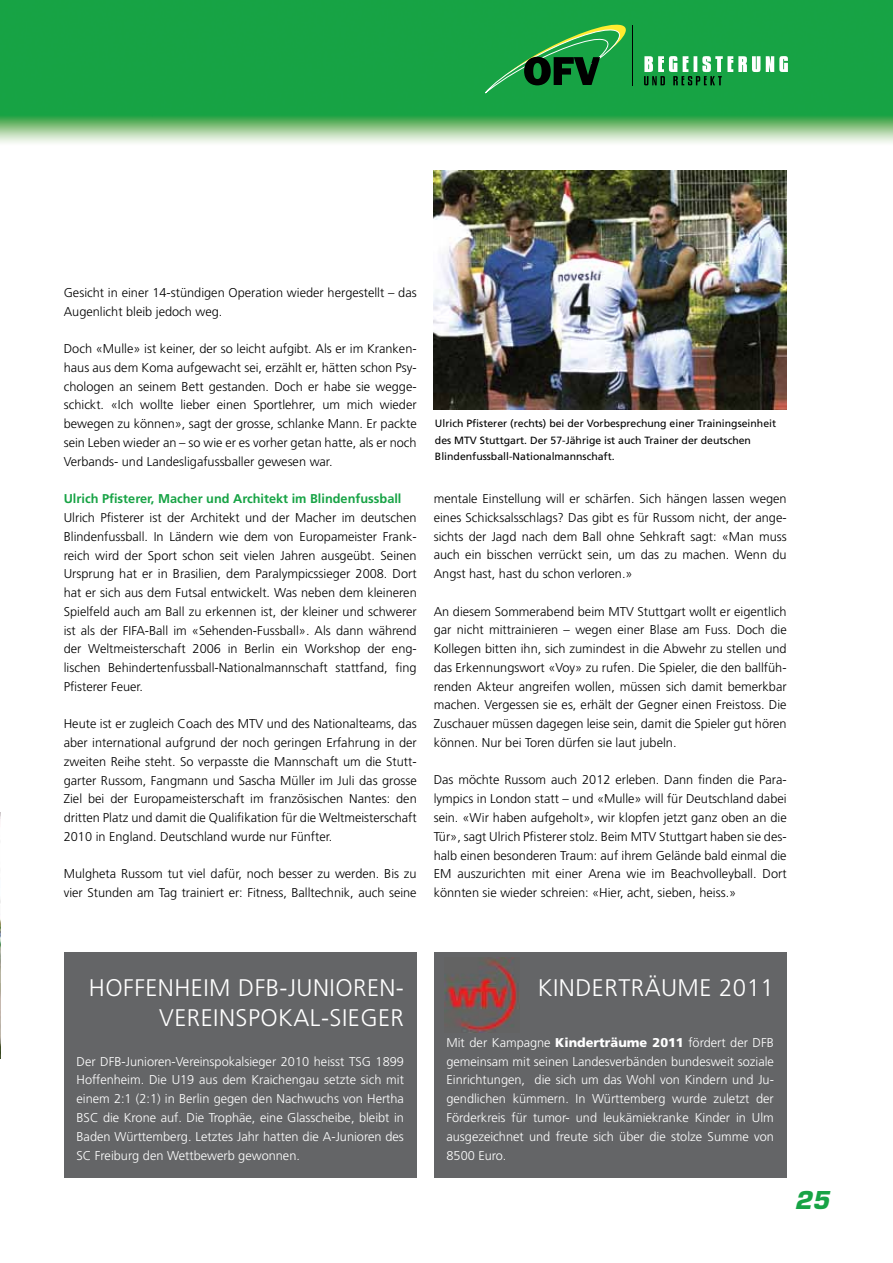
<style>
.page{position:relative;width:893px;height:1263px;background:#fff}
.page>*{position:absolute;margin:0;border:0;box-sizing:border-box;transform-origin:0 0}
.t1{font:300 24px "Frutiger CE";letter-spacing:.02em;color:#fff}
.t2{font:italic 700 24px "Eurostile";color:#17a345}
.t3{font:300 12.75px/18.8px "Frutiger CE";color:#000;text-align:justify}
.t4{font:300 12.75px/18.8px "Frutiger CE";color:#fff;text-align:justify}
.t5{font:700 12.75px "Frutiger CE";color:#17a345}
.t6{font:10.5px/16.5px "Frutiger CE";color:#000}
.s1{font-weight:900}
</style>
<div class="page">
<img style="left:0;top:0;width:893px;height:143px">
<svg style="left:482px;top:22px;width:151px;height:74px;background:#219440"></svg>
<svg style="left:644px;top:56px;width:144px;height:29px"></svg>
<div style="left:64px;top:953px;width:353px;height:225px;background:#646567"></div>
<div style="left:434px;top:953px;width:353px;height:225px;background:#646567"></div>
<img style="left:444px;top:957px;width:76px;height:76px">
<img style="left:434px;top:170px;width:353px;height:239px">
<img style="left:0;top:812px;width:1px;height:247px">
<p class="t3" style="left:64px;top:283px;width:354px">Gesicht in einer 14-stündigen Operation wieder hergestellt – das<br>Augenlicht bleib jedoch weg.</p>
<p class="t3" style="left:64px;top:339px;width:354px">Doch «Mulle» ist keiner, der so leicht aufgibt. Als er im Kranken&shy;haus aus dem Koma aufgewacht sei, erzählt er, hätten schon Psy&shy;chologen an seinem Bett gestanden. Doch er habe sie wegge&shy;schickt. «Ich wollte lieber einen Sportlehrer, um mich wieder bewegen zu können», sagt der grosse, schlanke Mann. Er packte sein Leben wieder an – so wie er es vorher getan hatte, als er noch Verbands- und Landesligafussballer gewesen war.</p>
<p class="t5" style="left:64px;top:491px;width:339px">Ulrich Pfisterer, Macher und Architekt im Blindenfussball</p>
<p class="t3" style="left:64px;top:508px;width:354px">Ulrich Pfisterer ist der Architekt und der Macher im deutschen Blindenfussball. In Ländern wie dem von Europameister Frank&shy;reich wird der Sport schon seit vielen Jahren ausgeübt. Seinen Ursprung hat er in Brasilien, dem Paralympicssieger 2008. Dort hat er sich aus dem Futsal entwickelt. Was neben dem kleineren Spielfeld auch am Ball zu erkennen ist, der kleiner und schwerer ist als der FIFA-Ball im «Sehenden-Fussball». Als dann während der Weltmeisterschaft 2006 in Berlin ein Workshop der eng&shy;lischen Behindertenfussball-Nationalmannschaft stattfand, fing Pfisterer Feuer.</p>
<p class="t3" style="left:64px;top:714px;width:354px">Heute ist er zugleich Coach des MTV und des Nationalteams, das aber international aufgrund der noch geringen Erfahrung in der zweiten Reihe steht. So verpasste die Mannschaft um die Stutt&shy;garter Russom, Fangmann und Sascha Müller im Juli das grosse Ziel bei der Europameisterschaft im französischen Nantes: den dritten Platz und damit die Qualifikation für die Weltmeisterschaft 2010 in England. Deutschland wurde nur Fünfter.</p>
<p class="t3" style="left:64px;top:864px;width:354px">Mulgheta Russom tut viel dafür, noch besser zu werden. Bis zu vier Stunden am Tag trainiert er: Fitness, Balltechnik, auch seine</p>
<p class="t6" style="left:435px;top:415px;width:343px">Ulrich Pfisterer (rechts) bei der Vorbesprechung einer Trainingseinheit des MTV Stuttgart. Der 57-Jährige ist auch Trainer der deutschen<br>Blindenfussball-Nationalmannschaft.</p>
<p class="t3" style="left:434px;top:489px;width:354px">mentale Einstellung will er schärfen. Sich hängen lassen wegen eines Schicksalsschlags? Das gibt es für Russom nicht, der ange&shy;sichts der Jagd nach dem Ball ohne Sehkraft sagt: «Man muss auch ein bisschen verrückt sein, um das zu machen. Wenn du Angst hast, hast du schon verloren.»</p>
<p class="t3" style="left:434px;top:602px;width:354px">An diesem Sommerabend beim MTV Stuttgart wollt er eigentlich gar nicht mittrainieren – wegen einer Blase am Fuss. Doch die Kollegen bitten ihn, sich zumindest in die Abwehr zu stellen und das Erkennungswort «Voy» zu rufen. Die Spieler, die den ballfüh&shy;renden Akteur angreifen wollen, müssen sich damit bemerkbar machen. Vergessen sie es, erhält der Gegner einen Freistoss. Die Zuschauer müssen dagegen leise sein, damit die Spieler gut hören können. Nur bei Toren dürfen sie laut jubeln.</p>
<p class="t3" style="left:434px;top:770px;width:354px">Das möchte Russom auch 2012 erleben. Dann finden die Para&shy;lympics in London statt – und «Mulle» will für Deutschland dabei sein. «Wir haben aufgeholt», wir klopfen jetzt ganz oben an die Tür», sagt Ulrich Pfisterer stolz. Beim MTV Stuttgart haben sie des&shy;halb einen besonderen Traum: auf ihrem Gelände bald einmal die EM auszurichten mit einer Arena wie im Beachvolleyball. Dort könnten sie wieder schreien: «Hier, acht, sieben, heiss.»</p>
<h1 class="t1" style="left:89px;top:973px;width:32px">Hoffenheim</h1>
<h1 class="t1" style="left:238px;top:973px;width:73px">DFB-Junioren</h1>
<h1 class="t1" style="left:396px;top:973px;width:9px">-</h1>
<h1 class="t1" style="left:159px;top:1003px;width:30px">Vereinspokal</h1>
<h1 class="t1" style="left:321px;top:1003px;width:34px">-Sieger</h1>
<p class="t4" style="left:77px;top:1052px;width:329px">Der DFB-Junioren-Vereinspokalsieger 2010 heisst TSG 1899<br>Hoffenheim. Die U19 aus dem Kraichengau setzte sich mit einem 2:1 (2:1) in Berlin gegen den Nachwuchs von Hertha BSC die Krone auf. Die Trophäe, eine Glasscheibe, bleibt in Baden Württemberg. Letztes Jahr hatten die A-Junioren des SC Freiburg den Wettbewerb gewonnen.</p>
<h1 class="t1" style="left:538px;top:973px;width:31px">Kinderträume</h1>
<h1 class="t1" style="left:719px;top:973px;width:56px">2011</h1>
<p class="t4" style="left:446px;top:1033px;width:329px">Mit der Kampagne <span class="s1">Kinderträume 2011</span> fördert der DFB gemeinsam mit seinen Landesverbänden bundesweit soziale Einrichtungen, die sich um das Wohl von Kindern und Ju&shy;gendlichen kümmern. In Württemberg wurde zuletzt der Förderkreis für tumor- und leukämiekranke Kinder in Ulm ausgezeichnet und freute sich über die stolze Summe von 8500 Euro.</p>
<h1 class="t2" style="left:795px;top:1185px;width:36px">25</h1>
</div>
